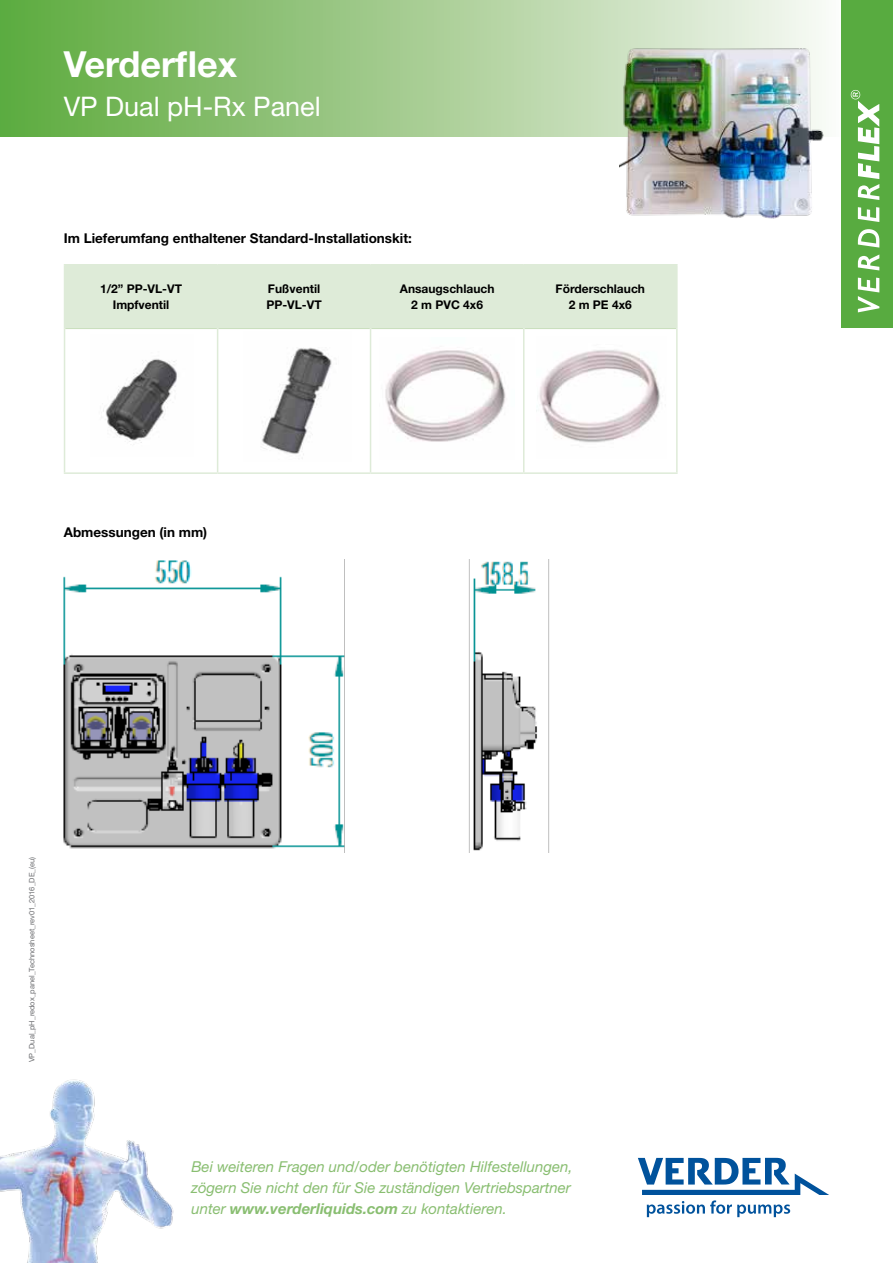
<style>
.page{position:relative;width:893px;height:1263px;background:#fff}
.page>*{position:absolute;margin:0;border:0;box-sizing:border-box;transform-origin:0 0}
.t1{font:700 36px "Helvetica Neue LT Std";color:#fff}
.t2{font:27px "Helvetica Neue LT Std";color:#fff}
.t3{font:italic 15px/21px "Helvetica Neue LT Std";color:#89be71;text-align:justify}
.t4{font:700 13.5px "Helvetica Neue LT Std";color:#000}
.t5{font:700 12px/16.5px "Helvetica Neue LT Std";color:#000;text-align:center}
.t6{font:7.5px "Helvetica Neue LT Std";color:#6d6e71}
.s1{font-weight:700}
</style>
<div class="page">
<img style="left:0;top:1079px;width:174px;height:184px">
<img style="left:63px;top:560px;width:487px;height:292px">
<svg style="left:638px;top:1158px;width:191px;height:59px"></svg>
<div style="left:0;top:0;width:842px;height:136px;background:linear-gradient(to right,#5ba83b,#f7f7f3)"></div>
<div style="left:842px;top:0;width:51px;height:327px;background:#58ab40"></div>
<svg style="left:858px;top:278px;width:21px;height:34px"></svg>
<svg style="left:858px;top:254px;width:21px;height:16px"></svg>
<svg style="left:858px;top:229px;width:21px;height:19px"></svg>
<svg style="left:858px;top:207px;width:21px;height:15px"></svg>
<svg style="left:851px;top:90px;width:28px;height:110px"></svg>
<img style="left:619px;top:43px;width:207px;height:176px">
<div style="left:65px;top:266px;width:611px;height:62px;background:#deebd8"></div>
<svg style="left:65px;top:329px;width:460px;height:143px"></svg>
<hr style="left:65px;top:328px;width:152px;height:1px;background:#c8debb">
<hr style="left:218px;top:328px;width:152px;height:1px;background:#c8debb">
<hr style="left:371px;top:328px;width:152px;height:1px;background:#c8debb">
<hr style="left:524px;top:328px;width:152px;height:1px;background:#c8debb">
<hr style="left:64px;top:264px;width:154px;height:2px;background:#deebd8">
<hr style="left:64px;top:265px;width:1px;height:64px;background:#deebd8">
<hr style="left:218px;top:264px;width:153px;height:2px;background:#deebd8">
<hr style="left:217px;top:265px;width:1px;height:64px;background:#deebd8">
<hr style="left:371px;top:264px;width:153px;height:2px;background:#deebd8">
<hr style="left:370px;top:265px;width:1px;height:64px;background:#deebd8">
<hr style="left:524px;top:264px;width:154px;height:2px;background:#deebd8">
<hr style="left:523px;top:265px;width:1px;height:64px;background:#deebd8">
<hr style="left:676px;top:265px;width:2px;height:64px;background:#deebd8">
<hr style="left:64px;top:329px;width:1px;height:143px;background:#deebd8">
<hr style="left:217px;top:329px;width:1px;height:143px;background:#deebd8">
<hr style="left:370px;top:329px;width:1px;height:143px;background:#deebd8">
<hr style="left:523px;top:329px;width:1px;height:143px;background:#deebd8">
<hr style="left:676px;top:329px;width:2px;height:143px;background:#deebd8">
<hr style="left:64px;top:472px;width:154px;height:2px;background:#deebd8">
<hr style="left:218px;top:472px;width:153px;height:2px;background:#deebd8">
<hr style="left:371px;top:472px;width:153px;height:2px;background:#deebd8">
<hr style="left:524px;top:472px;width:154px;height:2px;background:#deebd8">
<img style="left:90px;top:335px;width:103px;height:122px">
<img style="left:243px;top:332px;width:108px;height:129px">
<img style="left:379px;top:337px;width:135px;height:122px">
<img style="left:536px;top:349px;width:124px;height:94px">
<h1 class="t1" style="left:64px;top:42px;width:175px">Verderflex</h1>
<h2 class="t2" style="left:64px;top:90px;width:259px">VP Dual pH-Rx Panel</h2>
<p class="t4" style="left:64px;top:230px;width:350px">Im Lieferumfang enthaltener Standard-Installationskit:</p>
<p class="t5" style="left:100px;top:280px;width:84px">1/2” PP-VL-VT<br>Impfventil</p>
<p class="t5" style="left:266px;top:280px;width:57px;text-align:left">Fußventil<br>PP-VL-VT</p>
<p class="t5" style="left:400px;top:280px;width:96px">Ansaugschlauch<br>2 m PVC 4x6</p>
<p class="t5" style="left:556px;top:280px;width:91px">Förderschlauch<br>2 m PE 4x6</p>
<p class="t4" style="left:64px;top:524px;width:145px">Abmessungen (in mm)</p>
<p class="t6" style="left:27px;top:1062px;width:207px;rotate:-90deg">VP_Dual_pH_redox_panel_Technosheet_rev01_2016_DE_(eu)</p>
<p class="t3" style="left:191px;top:1156px;width:383px">Bei weiteren Fragen und/oder benötigten Hilfestellungen, zögern Sie nicht den für Sie zuständigen Vertriebspartner unter <span class="s1">www.verderliquids.com</span> zu kontaktieren.</p>
</div>
